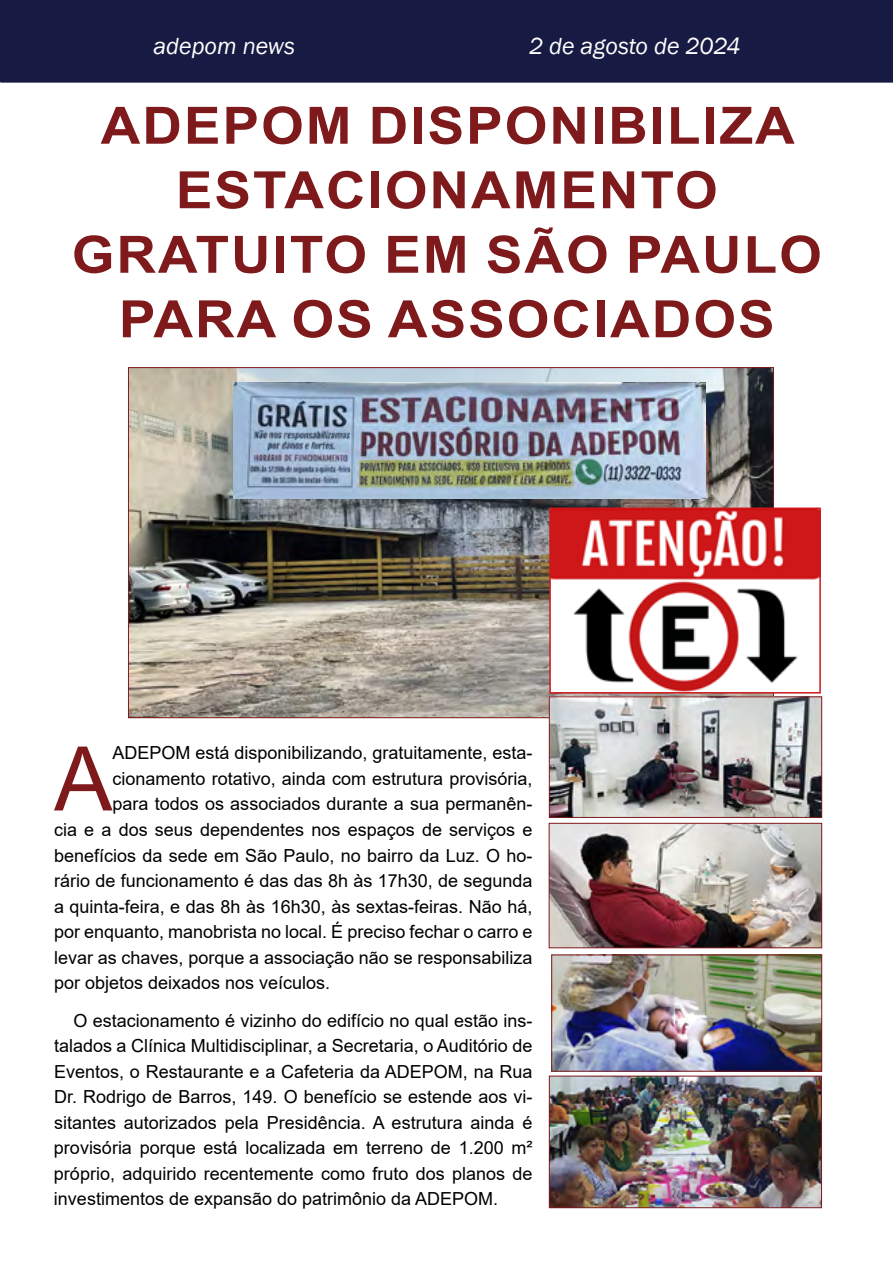
<style>
.page{position:relative;width:893px;height:1263px;background:#fff}
.page>*{position:absolute;margin:0;border:0;box-sizing:border-box;transform-origin:0 0}
.t1{font:89.25px "Arial";color:#7f1a1c}
.t2{font:700 51.45px/64.5px "Arial";letter-spacing:.035em;color:#7f1a1c;text-align:center;scale:1.07 1}
.t3{font:italic 24px "Franklin Gothic";color:#fff}
.t4{font:18px/25.5px "Arial";color:#000;text-align:justify}
</style>
<div class="page">
<div style="left:1px;top:0;width:892px;height:82px;background:#171a42"></div>
<img style="left:130px;top:369px;width:642px;height:347px">
<img style="left:233px;top:382px;width:472px;height:116px">
<img style="left:552px;top:510px;width:266px;height:180px">
<div style="left:549px;top:507px;width:272px;height:186px;border:2px solid #cd1719"></div>
<img style="left:551px;top:1078px;width:269px;height:128px">
<div style="left:549px;top:1076px;width:273px;height:132px;border:1px solid #7f1a1c"></div>
<img style="left:551px;top:699px;width:269px;height:117px">
<div style="left:549px;top:697px;width:273px;height:121px;border:1px solid #7f1a1c"></div>
<img style="left:551px;top:825px;width:269px;height:121px">
<div style="left:549px;top:823px;width:273px;height:125px;border:1px solid #7f1a1c"></div>
<img style="left:553px;top:957px;width:267px;height:112px">
<div style="left:551px;top:955px;width:271px;height:116px;border:1px solid #7f1a1c"></div>
<h3 class="t3" style="left:153px;top:31px;width:143px">adepom news</h3>
<h3 class="t3" style="left:529px;top:31px;width:213px">2 de agosto de 2024</h3>
<h2 class="t2" style="left:72px;top:94px;width:703px">ADEPOM DISPONIBILIZA<br>ESTACIONAMENTO<br>GRATUITO EM SÃO PAULO<br>PARA OS ASSOCIADOS</h2>
<h1 class="t1" style="left:54px;top:718px;width:60px">A</h1>
<p class="t4" style="left:112px;top:740px;width:422px">ADEPOM está disponibilizando, gratuitamente, esta-</p>
<p class="t4" style="left:112px;top:766px;width:422px">cionamento rotativo, ainda com estrutura provisória,</p>
<p class="t4" style="left:112px;top:791px;width:422px">para todos os associados durante a sua permanên-</p>
<p class="t4" style="left:54px;top:817px;width:480px">cia e a dos seus dependentes nos espaços de serviços e</p>
<p class="t4" style="left:54px;top:842px;width:480px">benefícios da sede em São Paulo, no bairro da Luz. O ho-</p>
<p class="t4" style="left:54px;top:868px;width:480px">rário de funcionamento é das das 8h às 17h30, de segunda</p>
<p class="t4" style="left:54px;top:893px;width:480px">a quinta-feira, e das 8h às 16h30, às sextas-feiras. Não há,</p>
<p class="t4" style="left:54px;top:919px;width:480px">por enquanto, manobrista no local. É preciso fechar o carro e</p>
<p class="t4" style="left:54px;top:944px;width:480px">levar as chaves, porque a associação não se responsabiliza</p>
<p class="t4" style="left:54px;top:970px;width:278px">por objetos deixados nos veículos.</p>
<p class="t4" style="left:54px;top:1007px;width:480px;text-indent:20px">O estacionamento é vizinho do edifício no qual estão ins&shy;talados a Clínica Multidisciplinar, a Secretaria, o Auditório de Eventos, o Restaurante e a Cafeteria da ADEPOM, na Rua Dr. Rodrigo de Barros, 149. O benefício se estende aos vi&shy;sitantes autorizados pela Presidência. A estrutura ainda é provisória porque está localizada em terreno de 1.200 m² próprio, adquirido recentemente como fruto dos planos de investimentos de expansão do patrimônio da ADEPOM.</p>
</div>
